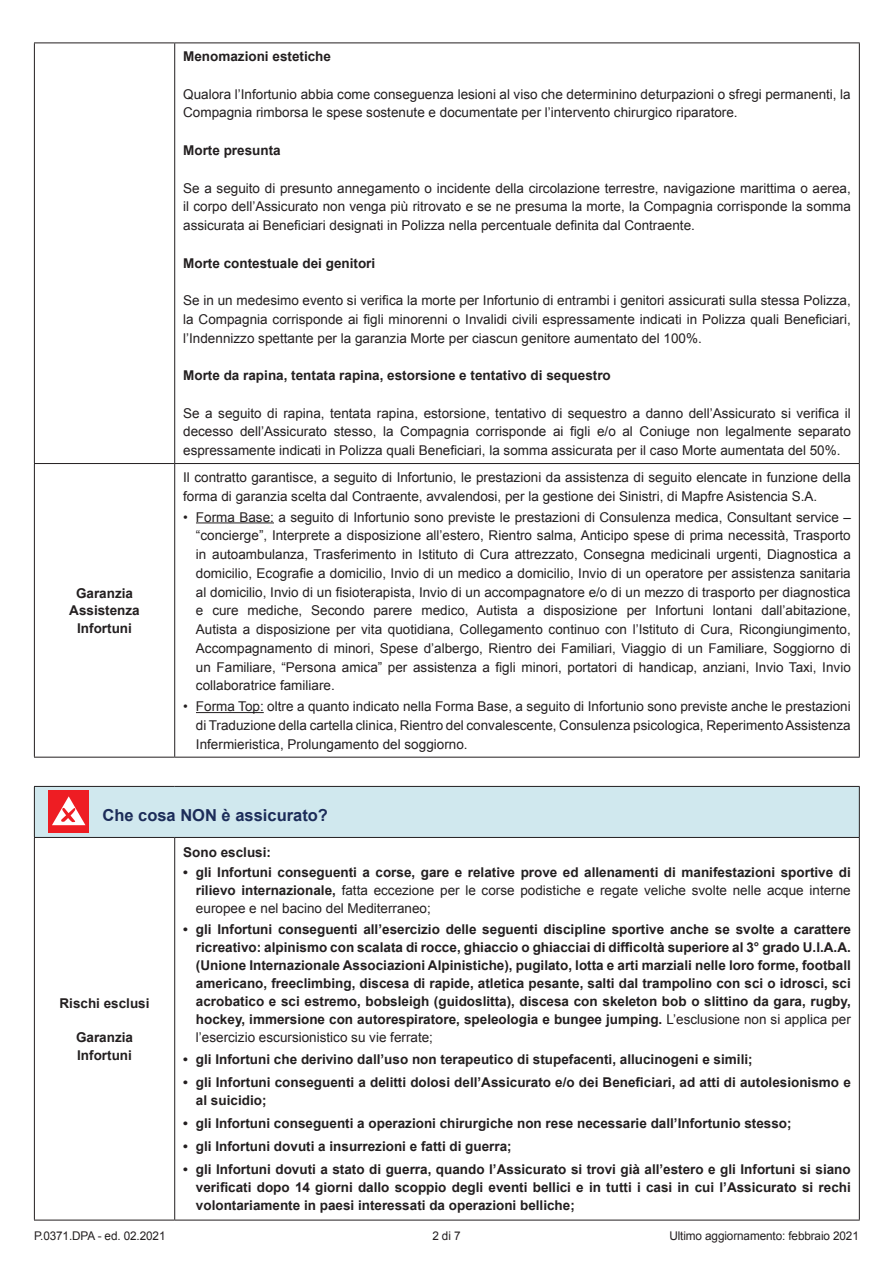
<style>
.page{position:relative;width:893px;height:1263px;background:#fff}
.page>*{position:absolute;margin:0;border:0;box-sizing:border-box;transform-origin:0 0}
.t1{font:700 16.5px "Arial";color:#1c2c59}
.t2{font:13.5px/18.8px "Arial";color:#231f20;text-align:justify}
.t3{font:700 13.5px/18px "Arial";color:#231f20;text-align:justify}
.t4{font:12px "Arial";letter-spacing:-.01em;color:#231f20}
.s1{font-weight:400}
</style>
<div class="page">
<hr style="left:34px;top:463px;width:141px;height:1px;background:#231f20">
<hr style="left:34px;top:43px;width:1px;height:420px;background:#231f20">
<hr style="left:34px;top:464px;width:1px;height:293px;background:#231f20">
<hr style="left:175px;top:43px;width:685px;height:1px;background:#231f20">
<hr style="left:174px;top:43px;width:1px;height:420px;background:#231f20">
<hr style="left:859px;top:43px;width:1px;height:420px;background:#231f20">
<hr style="left:175px;top:463px;width:685px;height:1px;background:#231f20">
<hr style="left:174px;top:464px;width:1px;height:293px;background:#231f20">
<hr style="left:859px;top:464px;width:1px;height:293px;background:#231f20">
<hr style="left:34px;top:43px;width:141px;height:1px;background:#231f20">
<hr style="left:34px;top:757px;width:141px;height:1px;background:#231f20">
<hr style="left:175px;top:757px;width:685px;height:1px;background:#231f20">
<hr style="left:196px;top:522px;width:78px;height:1px;background:#231f20">
<hr style="left:196px;top:712px;width:68px;height:1px;background:#231f20">
<div style="left:34px;top:786px;width:825px;height:51px;background:#d0e8ee"></div>
<hr style="left:34px;top:1220px;width:141px;height:1px;background:#231f20">
<hr style="left:34px;top:838px;width:1px;height:382px;background:#231f20">
<hr style="left:175px;top:837px;width:685px;height:1px;background:#231f20">
<hr style="left:174px;top:838px;width:1px;height:382px;background:#231f20">
<hr style="left:859px;top:838px;width:1px;height:382px;background:#231f20">
<hr style="left:175px;top:1220px;width:685px;height:1px;background:#231f20">
<hr style="left:34px;top:786px;width:141px;height:1px;background:#231f20">
<hr style="left:34px;top:787px;width:1px;height:50px;background:#231f20">
<hr style="left:175px;top:786px;width:685px;height:1px;background:#231f20">
<hr style="left:859px;top:787px;width:1px;height:50px;background:#231f20">
<hr style="left:34px;top:837px;width:141px;height:1px;background:#231f20">
<div style="left:48px;top:791px;width:41px;height:42px;background:#ee1d23"></div>
<svg style="left:52px;top:796px;width:33px;height:29px"></svg>
<p class="t3" style="left:69px;top:585px;width:72px;line-height:17.2px;text-align:center">Garanzia<br>Assistenza<br>Infortuni</p>
<p class="t3" style="left:183px;top:48px;width:149px">Menomazioni estetiche</p>
<p class="t2" style="left:183px;top:85px;width:669px">Qualora l’Infortunio abbia come conseguenza lesioni al viso che determinino deturpazioni o sfregi permanenti, la<br>Compagnia rimborsa le spese sostenute e documentate per l’intervento chirurgico riparatore.</p>
<p class="t3" style="left:183px;top:142px;width:99px">Morte presunta</p>
<p class="t2" style="left:183px;top:179px;width:669px">Se a seguito di presunto annegamento o incidente della circolazione terrestre, navigazione marittima o aerea, il corpo dell’Assicurato non venga più ritrovato e se ne presuma la morte, la Compagnia corrisponde la somma assicurata ai Beneficiari designati in Polizza nella percentuale definita dal Contraente.</p>
<p class="t3" style="left:183px;top:254px;width:194px">Morte contestuale dei genitori</p>
<p class="t2" style="left:183px;top:291px;width:669px">Se in un medesimo evento si verifica la morte per Infortunio di entrambi i genitori assicurati sulla stessa Polizza, la Compagnia corrisponde ai figli minorenni o Invalidi civili espressamente indicati in Polizza quali Beneficiari, l’Indennizzo spettante per la garanzia Morte per ciascun genitore aumentato del 100%.</p>
<p class="t3" style="left:183px;top:367px;width:429px">Morte da rapina, tentata rapina, estorsione e tentativo di sequestro</p>
<p class="t2" style="left:183px;top:404px;width:669px">Se a seguito di rapina, tentata rapina, estorsione, tentativo di sequestro a danno dell’Assicurato si verifica il decesso dell’Assicurato stesso, la Compagnia corrisponde ai figli e/o al Coniuge non legalmente separato espressamente indicati in Polizza quali Beneficiari, la somma assicurata per il caso Morte aumentata del 50%.</p>
<p class="t2" style="left:183px;top:468px;width:669px">Il contratto garantisce, a seguito di Infortunio, le prestazioni da assistenza di seguito elencate in funzione della forma di garanzia scelta dal Contraente, avvalendosi, per la gestione dei Sinistri, di Mapfre Asistencia S.A.</p>
<p class="t2" style="left:196px;top:507px;width:656px;text-indent:-13px">• Forma Base: a seguito di Infortunio sono previste le prestazioni di Consulenza medica, Consultant service – “concierge”, Interprete a disposizione all’estero, Rientro salma, Anticipo spese di prima necessità, Trasporto in autoambulanza, Trasferimento in Istituto di Cura attrezzato, Consegna medicinali urgenti, Diagnostica a domicilio, Ecografie a domicilio, Invio di un medico a domicilio, Invio di un operatore per assistenza sanitaria al domicilio, Invio di un fisioterapista, Invio di un accompagnatore e/o di un mezzo di trasporto per diagnostica e cure mediche, Secondo parere medico, Autista a disposizione per Infortuni lontani dall’abitazione, Autista a disposizione per vita quotidiana, Collegamento continuo con l’Istituto di Cura, Ricongiungimento, Accompagnamento di minori, Spese d’albergo, Rientro dei Familiari, Viaggio di un Familiare, Soggiorno di un Familiare, “Persona amica” per assistenza a figli minori, portatori di handicap, anziani, Invio Taxi, Invio collaboratrice familiare.</p>
<p class="t2" style="left:196px;top:697px;width:656px;text-indent:-13px">• Forma Top: oltre a quanto indicato nella Forma Base, a seguito di Infortunio sono previste anche le prestazioni di Traduzione della cartella clinica, Rientro del convalescente, Consulenza psicologica, Reperimento Assistenza Infermieristica, Prolungamento del soggiorno.</p>
<p class="t1" style="left:102px;top:804px;width:227px">Che cosa NON è assicurato?</p>
<p class="t3" style="left:60px;top:994px;width:92px">Rischi esclusi</p>
<p class="t3" style="left:76px;top:1029px;width:59px;line-height:17.2px">Garanzia<br>Infortuni</p>
<p class="t3" style="left:183px;top:844px;width:89px">Sono esclusi:</p>
<p class="t3" style="left:196px;top:864px;width:656px;text-indent:-13px">• gli Infortuni conseguenti a corse, gare e relative prove ed allenamenti di manifestazioni sportive di rilievo internazionale, <span class="s1">fatta eccezione per le corse podistiche e regate veliche svolte nelle acque interne europee e nel bacino del Mediterraneo;</span></p>
<p class="t3" style="left:196px;top:920px;width:656px;text-indent:-13px">• gli Infortuni conseguenti all’esercizio delle seguenti discipline sportive anche se svolte a carattere ricreativo: alpinismo con scalata di rocce, ghiaccio o ghiacciai di difficoltà superiore al 3° grado U.I.A.A. (Unione Internazionale Associazioni Alpinistiche), pugilato, lotta e arti marziali nelle loro forme, football americano, freeclimbing, discesa di rapide, atletica pesante, salti dal trampolino con sci o idrosci, sci acrobatico e sci estremo, bobsleigh (guidoslitta), discesa con skeleton bob o slittino da gara, rugby, hockey, immersione con autorespiratore, speleologia e bungee jumping. <span class="s1">L’esclusione non si applica per l’esercizio escursionistico su vie ferrate;</span></p>
<p class="t3" style="left:183px;top:1051px;width:571px">• gli Infortuni che derivino dall’uso non terapeutico di stupefacenti, allucinogeni e simili;</p>
<p class="t3" style="left:196px;top:1074px;width:656px;text-indent:-13px">• gli Infortuni conseguenti a delitti dolosi dell’Assicurato e/o dei Beneficiari, ad atti di autolesionismo e al suicidio;</p>
<p class="t3" style="left:183px;top:1115px;width:610px">• gli Infortuni conseguenti a operazioni chirurgiche non rese necessarie dall’Infortunio stesso;</p>
<p class="t3" style="left:183px;top:1138px;width:330px">• gli Infortuni dovuti a insurrezioni e fatti di guerra;</p>
<p class="t3" style="left:196px;top:1161px;width:656px;text-indent:-13px">• gli Infortuni dovuti a stato di guerra, quando l’Assicurato si trovi già all’estero e gli Infortuni si siano verificati dopo 14 giorni dallo scoppio degli eventi bellici e in tutti i casi in cui l’Assicurato si rechi volontariamente in paesi interessati da operazioni belliche;</p>
<p class="t4" style="left:34px;top:1228px;width:133px">P.0371.DPA - ed. 02.2021</p>
<p class="t4" style="left:432px;top:1228px;width:30px">2 di 7</p>
<p class="t4" style="left:669px;top:1228px;width:191px">Ultimo aggiornamento: febbraio 2021</p>
</div>
